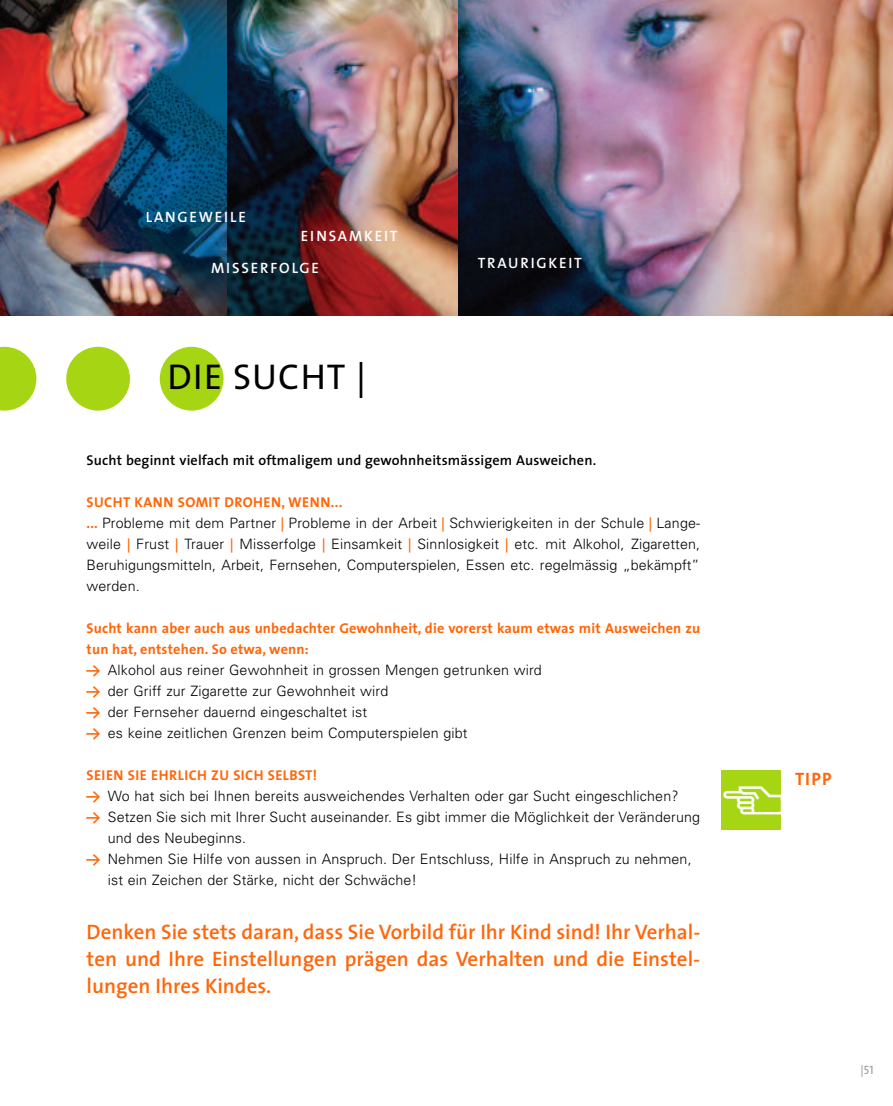
<style>
.page{position:relative;width:893px;height:1106px;background:#fff}
.page>*{position:absolute;margin:0;border:0;box-sizing:border-box;transform-origin:0 0}
.t1{font:36px "The Sans";letter-spacing:.03em;color:#000}
.t2{font:34.2px "The Sans Semi Bold Expert";color:#fff}
.t3{font:600 21px/27px "The Sans";color:#ff6609;text-align:justify}
.t4{font:700 18px "The Sans";color:#ff6609}
.t5{font:600 15px/32.2px "The Sans";letter-spacing:.12em;color:#fff}
.t6{font:300 14.25px/21px "Univers";letter-spacing:.01em;color:#000;text-align:justify}
.t7{font:700 14.25px/21px "The Sans";letter-spacing:.01em;color:#ff6609}
.t8{font:600 14.25px "The Sans";letter-spacing:.01em;color:#000}
.t9{font:700 14.25px "The Sans";letter-spacing:.03em;color:#ff6609}
.t10{font:12px "The Sans Caps";color:#999}
.s1{font-family:"The Sans Bold Expert";font-weight:400;color:#ff6609}
.s2{font-family:"The Sans";font-weight:600;color:#ff6609}
</style>
<div class="page">
<img style="left:458px;top:0;width:435px;height:316px">
<img style="left:0;top:0;width:458px;height:316px">
<div style="left:721px;top:770px;width:60px;height:60px;background:#a6d513"></div>
<div style="left:160px;top:347px;width:64px;height:63px;background:#a6d513;border-radius:50%"></div>
<div style="left:66px;top:347px;width:64px;height:63px;background:#a6d513;border-radius:50%"></div>
<svg style="left:0;top:347px;width:36px;height:63px"></svg>
<p class="t5" style="left:146px;top:202px;width:102px">LANGEWEILE</p>
<p class="t5" style="left:211px;top:221px;width:188px;text-indent:90px">EINSAMKEIT<br>MISSERFOLGE</p>
<p class="t5" style="left:478px;top:248px;width:106px">TRAURIGKEIT</p>
<h1 class="t1" style="left:167px;top:362px;width:200px">DIE SUCHT |</h1>
<p class="t8" style="left:87px;top:455px;width:511px">Sucht beginnt vielfach mit oftmaligem und gewohnheitsmässigem Ausweichen.</p>
<p class="t9" style="left:87px;top:497px;width:258px">SUCHT KANN SOMIT DROHEN, WENN...</p>
<p class="t6" style="left:87px;top:514px;width:615px"><span class="s1">...</span> Probleme mit dem Partner <span class="s2">|</span> Probleme in der Arbeit <span class="s2">|</span> Schwierigkeiten in der Schule <span class="s2">|</span> Lange&shy;weile <span class="s2">|</span> Frust <span class="s2">|</span> Trauer <span class="s2">|</span> Misserfolge <span class="s2">|</span> Einsamkeit <span class="s2">|</span> Sinnlosigkeit <span class="s2">|</span> etc. mit Alkohol, Zigaretten, Beruhigungsmitteln, Arbeit, Fernsehen, Computerspielen, Essen etc. regelmässig „bekämpft” werden.</p>
<p class="t7" style="left:87px;top:619px;width:615px">Sucht kann aber auch aus unbedachter Gewohnheit, die vorerst kaum etwas mit Ausweichen zu tun hat, entstehen. So etwa, wenn:</p>
<p class="t6" style="left:87px;top:661px;width:457px;text-align:left"><span class="s1">Y</span> Alkohol aus reiner Gewohnheit in grossen Mengen getrunken wird <span class="s1">Y</span> der Griff zur Zigarette zur Gewohnheit wird<br><span class="s1">Y</span> der Fernseher dauernd eingeschaltet ist<br><span class="s1">Y</span> es keine zeitlichen Grenzen beim Computerspielen gibt</p>
<p class="t9" style="left:87px;top:770px;width:232px">SEIEN SIE EHRLICH ZU SICH SELBST!</p>
<p class="t6" style="left:87px;top:787px;width:593px"><span class="s1">Y</span> Wo hat sich bei Ihnen bereits ausweichendes Verhalten oder gar Sucht eingeschlichen?</p>
<p class="t6" style="left:87px;top:808px;width:615px"><span class="s1">Y</span> Setzen Sie sich mit Ihrer Sucht auseinander. Es gibt immer die Möglichkeit der Veränderung</p>
<p class="t6" style="left:108px;top:829px;width:140px">und des Neubeginns.</p>
<p class="t6" style="left:87px;top:850px;width:607px"><span class="s1">Y</span> Nehmen Sie Hilfe von aussen in Anspruch. Der Entschluss, Hilfe in Anspruch zu nehmen,</p>
<p class="t6" style="left:108px;top:871px;width:311px">ist ein Zeichen der Stärke, nicht der Schwäche!</p>
<h3 class="t3" style="left:87px;top:920px;width:615px">Denken Sie stets daran, dass Sie Vorbild für Ihr Kind sind! Ihr Verhal&shy;ten und Ihre Einstellungen prägen das Verhalten und die Einstel&shy;lungen Ihres Kindes.</h3>
<h2 class="t2" style="left:722px;top:786px;width:68px">œ</h2>
<p class="t4" style="left:795px;top:771px;width:38px">TIPP</p>
<p class="t10" style="left:860px;top:1065px;width:15px">|51</p>
</div>
